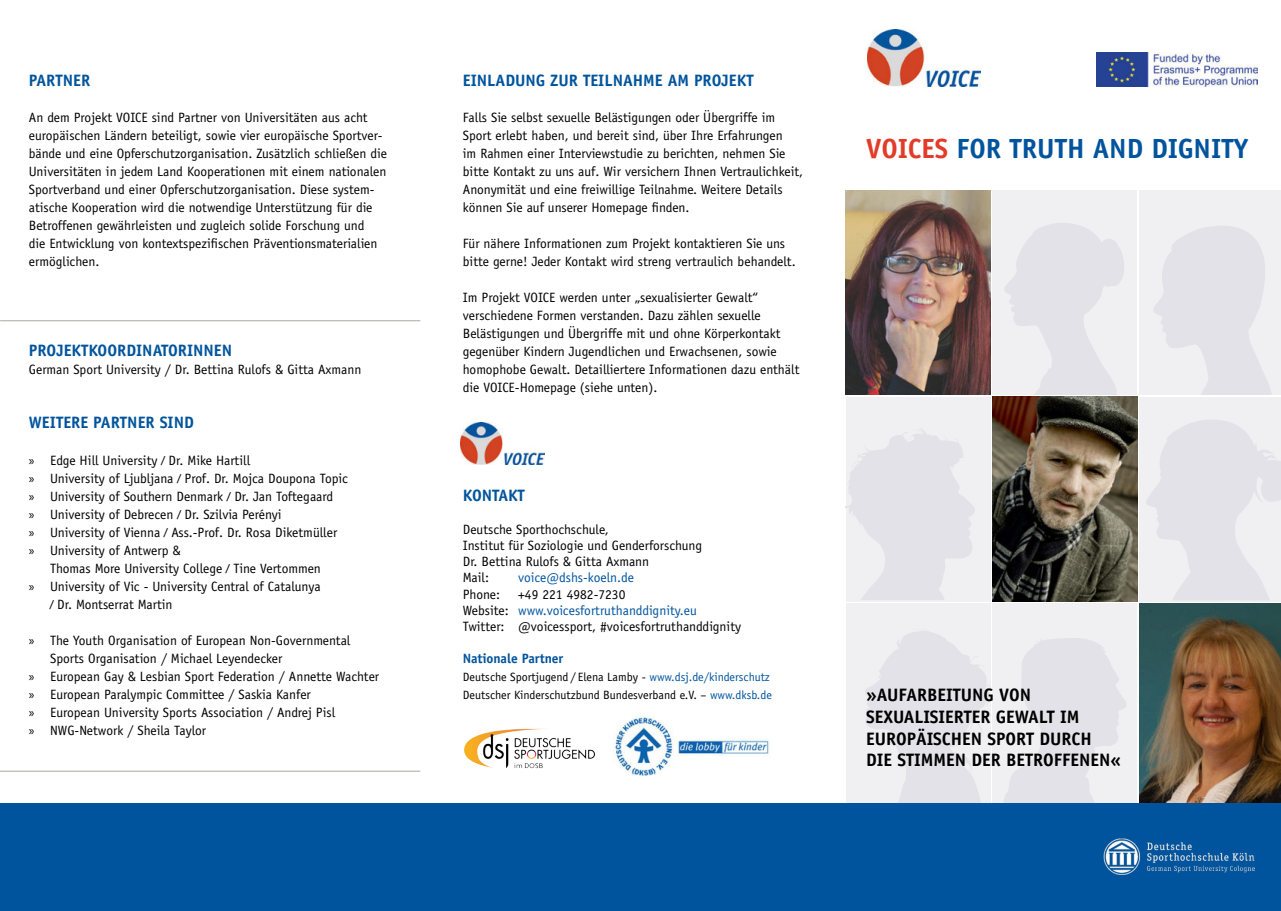
<style>
.page{position:relative;width:1281px;height:911px;background:#fff}
.page>*{position:absolute;margin:0;border:0;box-sizing:border-box;transform-origin:0 0}
.t1{font:700 27.75px "Officina Sans LT";color:#00549d}
.t2{font:700 18px/21.6px "Officina Sans LT";color:#000}
.t3{font:700 16.5px "Officina Sans LT";color:#00549d}
.t4{font:13.5px/18px "Officina Sans LT";color:#000}
.t5{font:13.5px "Officina Sans LT";color:#00549d}
.t6{font:700 13.5px "Officina Sans LT";color:#00549d}
.t7{font:12px/18px "Officina Sans LT";color:#000}
.s1{font-family:"Myriad Pro"}
.s2{color:#000}
.s3{color:#00549d}
.s4{color:#e23c29}
</style>
<div class="page">
<img style="left:867px;top:30px;width:113px;height:57px">
<img style="left:1096px;top:52px;width:160px;height:35px">
<hr style="left:0;top:770px;width:420px;height:1px;background:#a4aaa0">
<hr style="left:0;top:320px;width:420px;height:1px;background:#a4aaa0">
<img style="left:460px;top:422px;width:84px;height:42px">
<img style="left:845px;top:190px;width:145px;height:204px">
<div style="left:845px;top:397px;width:145px;height:204px;background:#f0f0f3"></div>
<svg style="left:845px;top:424px;width:130px;height:175px"></svg>
<div style="left:845px;top:603px;width:145px;height:204px;background:#f0f0f3"></div>
<svg style="left:865px;top:631px;width:125px;height:172px"></svg>
<div style="left:992px;top:190px;width:144px;height:204px;background:#f0f0f3"></div>
<svg style="left:1004px;top:223px;width:120px;height:171px"></svg>
<img style="left:992px;top:397px;width:144px;height:204px">
<div style="left:992px;top:603px;width:144px;height:204px;background:#f0f0f3"></div>
<svg style="left:1003px;top:638px;width:123px;height:165px"></svg>
<div style="left:1139px;top:190px;width:141px;height:204px;background:#f0f0f3"></div>
<svg style="left:1153px;top:226px;width:119px;height:168px"></svg>
<div style="left:1139px;top:397px;width:141px;height:204px;background:#f0f0f3"></div>
<svg style="left:1146px;top:420px;width:134px;height:180px"></svg>
<img style="left:1139px;top:603px;width:141px;height:200px">
<div style="left:0;top:803px;width:1280px;height:107px;background:#00549d"></div>
<img style="left:613px;top:716px;width:157px;height:60px">
<img style="left:464px;top:728px;width:131px;height:41px">
<p class="t3" style="left:29px;top:70px;width:63px">PARTNER</p>
<p class="t4" style="left:29px;top:109px;width:359px">An dem Projekt VOICE sind Partner von Universitäten aus acht europäischen Ländern beteiligt, sowie vier europäische Sportver&shy;bände und eine Opferschutzorganisation. Zusätzlich schließen die Universitäten in jedem Land Kooperationen mit einem nationalen Sportverband und einer Opferschutzorganisation. Diese system&shy;atische Kooperation wird die notwendige Unterstützung für die Betroffenen gewährleisten und zugleich solide Forschung und<br>die Entwicklung von kontextspezifischen Präventionsmaterialien ermöglichen.</p>
<p class="t3" style="left:29px;top:340px;width:205px">PROJEKTKOORDINATORINNEN</p>
<p class="t4" style="left:29px;top:361px;width:334px">German Sport University / Dr. Bettina Rulofs &amp; Gitta Axmann</p>
<p class="t3" style="left:29px;top:412px;width:166px">WEITERE PARTNER SIND</p>
<p class="t4" style="left:29px;top:451px;width:223px"><span class="s1">»</span> Edge Hill University ⁄ Dr. Mike Hartill</p>
<p class="t4" style="left:29px;top:469px;width:320px"><span class="s1">»</span> University of Ljubljana ⁄ Prof. Dr. Mojca Doupona Topic</p>
<p class="t4" style="left:29px;top:487px;width:306px"><span class="s1">»</span> University of Southern Denmark ⁄ Dr. Jan Toftegaard</p>
<p class="t4" style="left:29px;top:505px;width:254px"><span class="s1">»</span> University of Debrecen ⁄ Dr. Szilvia Perényi</p>
<p class="t4" style="left:29px;top:523px;width:310px"><span class="s1">»</span> University of Vienna ⁄ Ass.-Prof. Dr. Rosa Diketmüller</p>
<p class="t4" style="left:50px;top:541px;width:272px;text-indent:-21px"><span class="s1">»</span> University of Antwerp &amp;<br>Thomas More University College ⁄ Tine Vertommen</p>
<p class="t4" style="left:50px;top:577px;width:272px;text-indent:-21px"><span class="s1">»</span> University of Vic - University Central of Catalunya ⁄ Dr. Montserrat Martin</p>
<p class="t4" style="left:50px;top:631px;width:302px;text-indent:-21px"><span class="s1">»</span> The Youth Organisation of European Non-Governmental<br>Sports Organisation / Michael Leyendecker</p>
<p class="t4" style="left:29px;top:667px;width:352px"><span class="s1">»</span> European Gay &amp; Lesbian Sport Federation / Annette Wachter</p>
<p class="t4" style="left:29px;top:685px;width:283px"><span class="s1">»</span> European Paralympic Committee / Saskia Kanfer</p>
<p class="t4" style="left:29px;top:703px;width:308px"><span class="s1">»</span> European University Sports Association / Andrej Pisl</p>
<p class="t4" style="left:29px;top:721px;width:179px"><span class="s1">»</span> NWG-Network / Sheila Taylor</p>
<p class="t3" style="left:463px;top:70px;width:292px">EINLADUNG ZUR TEILNAHME AM PROJEKT</p>
<p class="t4" style="left:463px;top:109px;width:342px">Falls Sie selbst sexuelle Belästigungen oder Übergriffe im Sport erlebt haben, und bereit sind, über Ihre Erfahrungen<br>im Rahmen einer Interviewstudie zu berichten, nehmen Sie bitte Kontakt zu uns auf. Wir versichern Ihnen Vertraulichkeit, Anonymität und eine freiwillige Teilnahme. Weitere Details können Sie auf unserer Homepage finden.</p>
<p class="t4" style="left:463px;top:235px;width:334px">Für nähere Informationen zum Projekt kontaktieren Sie uns bitte gerne! Jeder Kontakt wird streng vertraulich behandelt.</p>
<p class="t4" style="left:463px;top:289px;width:338px">Im Projekt VOICE werden unter „sexualisierter Gewalt“ verschiedene Formen verstanden. Dazu zählen sexuelle Belästigungen und Übergriffe mit und ohne Körperkontakt gegenüber Kindern Jugendlichen und Erwachsenen, sowie homophobe Gewalt. Detailliertere Informationen dazu enthält die VOICE-Homepage (siehe unten).</p>
<p class="t3" style="left:463px;top:484px;width:64px">KONTAKT</p>
<p class="t4" style="left:463px;top:520px;width:147px">Deutsche Sporthochschule,</p>
<p class="t4" style="left:463px;top:536px;width:241px">Institut für Soziologie und Genderforschung</p>
<p class="t4" style="left:463px;top:552px;width:188px">Dr. Bettina Rulofs &amp; Gitta Axmann</p>
<p class="t4" style="left:463px;top:568px;width:28px">Mail:</p>
<p class="t5" style="left:518px;top:569px;width:117px">voice@dshs-koeln.de</p>
<p class="t4" style="left:463px;top:585px;width:39px">Phone:</p>
<p class="t4" style="left:518px;top:585px;width:109px">+49 221 4982-7230</p>
<p class="t5" style="left:463px;top:602px;width:235px"><span class="s2">Website:</span> www.voicesfortruthanddignity.eu</p>
<p class="t4" style="left:463px;top:617px;width:280px">Twitter: @voicessport, #voicesfortruthanddignity</p>
<p class="t6" style="left:463px;top:649px;width:102px">Nationale Partner</p>
<p class="t7" style="left:463px;top:667px;width:310px">Deutsche Sportjugend / Elena Lamby - <span class="s3">www.dsj.de/kinderschutz<br></span>Deutscher Kinderschutzbund Bundesverband e.V. – <span class="s3">www.dksb.de</span></p>
<p class="t1" style="left:865px;top:131px;width:383px"><span class="s4">VOICES</span> FOR TRUTH AND DIGNITY</p>
<p class="t2" style="left:865px;top:684px;width:256px">»AUFARBEITUNG VON<br>SEXUALISIERTER GEWALT IM<br>EUROPÄISCHEN SPORT DURCH<br>DIE STIMMEN DER BETROFFENEN«</p>
</div>
